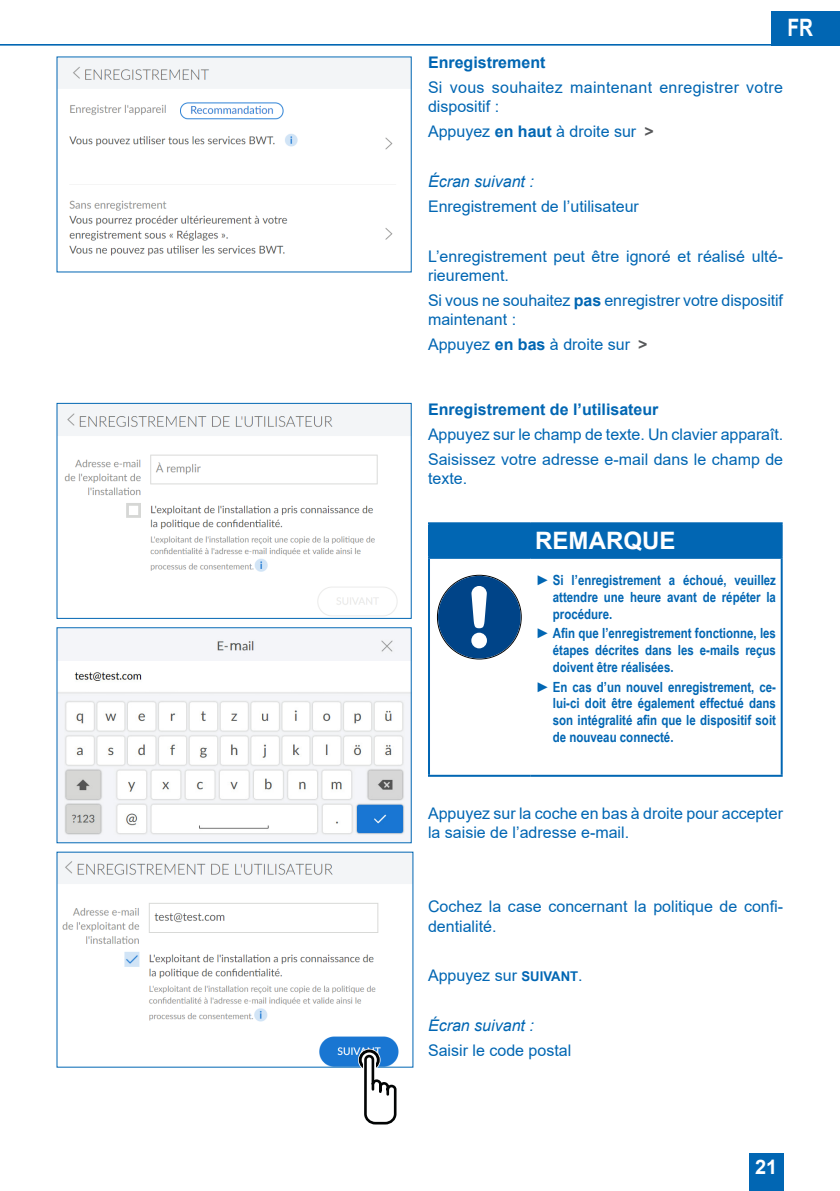
<style>
.page{position:relative;width:840px;height:1191px;background:#fff}
.page>*{position:absolute;margin:0;border:0;box-sizing:border-box;transform-origin:0 0}
._50_SAFETY_HEAD_WEIS{font:700 24px "Arial";color:#fff}
._50_SAFETY_HEAD_WEIS-2{font:700 24px "Arial";color:#fff;scale:.8 1}
.t1{font:700 20px "Arial";color:#fff}
.FLIESSTEXT_HKS44{font:16px/19.2px "Arial";color:#0166b3}
.FLIESSTEXT_HKS44-2{font:16px/19.2px "Arial";letter-spacing:.02em;color:#0166b3}
.FLIESSTEXT_HKS44_BOL{font:700 16px "Arial";color:#0166b3}
.FLIESSTEXT_HKS44_kur{font:italic 16px "Arial";color:#0166b3}
.t2{font:700 14px/16.8px "Arial Narrow";color:#0166b3;text-align:justify}
.s1{font-weight:700}
.s2{font-weight:700;color:#57585a}
.s3{font-family:"Arial";font-weight:400}
.s4{font-family:"Arial Narrow";font-weight:700;font-size:13.4px}
</style>
<div class="page">
<hr style="left:0;top:44px;width:839px;height:2px;background:#0166b3">
<div style="left:748px;top:1153px;width:34px;height:38px;background:#0166b3"></div>
<div style="left:771px;top:11px;width:68px;height:34px;background:#0166b3"></div>
<img style="left:59px;top:59px;width:350px;height:197px">
<img style="left:59px;top:405px;width:350px;height:211px">
<div style="left:57px;top:403px;width:354px;height:215px;border:1px solid #0166b3"></div>
<img style="left:59px;top:629px;width:350px;height:212px">
<img style="left:59px;top:854px;width:352px;height:211px">
<svg style="left:358px;top:1048px;width:22px;height:23px"></svg>
<div style="left:358px;top:1049px;width:21px;height:21px;border:3px solid #020404;border-radius:50%"></div>
<svg style="left:362px;top:1053px;width:35px;height:72px"></svg>
<div style="left:429px;top:523px;width:352px;height:35px;background:#0166b3"></div>
<hr style="left:428px;top:522px;width:102px;height:2px;background:#0166b3">
<hr style="left:428px;top:524px;width:2px;height:33px;background:#0166b3">
<hr style="left:530px;top:522px;width:252px;height:2px;background:#0166b3">
<hr style="left:780px;top:524px;width:2px;height:33px;background:#0166b3">
<hr style="left:428px;top:557px;width:102px;height:2px;background:#0166b3">
<hr style="left:428px;top:559px;width:2px;height:216px;background:#0166b3">
<hr style="left:530px;top:557px;width:252px;height:2px;background:#0166b3">
<hr style="left:780px;top:559px;width:2px;height:216px;background:#0166b3">
<hr style="left:428px;top:775px;width:102px;height:2px;background:#0166b3">
<hr style="left:530px;top:775px;width:252px;height:2px;background:#0166b3">
<svg style="left:437px;top:575px;width:84px;height:84px"></svg>
<div style="left:438px;top:576px;width:82px;height:82px;background:#048;border-radius:50%"></div>
<svg style="left:471px;top:586px;width:15px;height:62px"></svg>
<h1 class="_50_SAFETY_HEAD_WEIS-2" style="left:787px;top:11px;width:33px">FR</h1>
<p class="FLIESSTEXT_HKS44_BOL" style="left:428px;top:51px;width:119px">Enregistrement</p>
<p class="FLIESSTEXT_HKS44-2" style="left:428px;top:78px;width:356px">Si vous souhaitez maintenant enregistrer votre dispositif :</p>
<p class="FLIESSTEXT_HKS44" style="left:428px;top:122px;width:227px">Appuyez <span class="s1">en haut</span> à droite sur <span class="s2">&gt;</span></p>
<p class="FLIESSTEXT_HKS44_kur" style="left:428px;top:171px;width:107px">Écran suivant :</p>
<p class="FLIESSTEXT_HKS44" style="left:428px;top:197px;width:212px">Enregistrement de l’utilisateur</p>
<p class="FLIESSTEXT_HKS44" style="left:428px;top:246px;width:356px">L’enregistrement peut être ignoré et réalisé ulté&shy;rieurement.</p>
<p class="FLIESSTEXT_HKS44" style="left:428px;top:290px;width:356px">Si vous ne souhaitez <span class="s1">pas</span> enregistrer votre dispositif maintenant :</p>
<p class="FLIESSTEXT_HKS44" style="left:428px;top:334px;width:221px">Appuyez <span class="s1">en bas</span> à droite sur <span class="s2">&gt;</span></p>
<p class="FLIESSTEXT_HKS44_BOL" style="left:428px;top:398px;width:232px">Enregistrement de l’utilisateur</p>
<p class="FLIESSTEXT_HKS44" style="left:428px;top:424px;width:356px">Appuyez sur le champ de texte. Un clavier apparaît.</p>
<p class="FLIESSTEXT_HKS44" style="left:428px;top:449px;width:356px">Saisissez votre adresse e-mail dans le champ de texte.</p>
<p class="_50_SAFETY_HEAD_WEIS" style="left:535px;top:523px;width:141px">REMARQUE</p>
<p class="t2" style="left:552px;top:571px;width:224px;text-indent:-17px"><span class="s3">►</span> Si l’enregistrement a échoué, veuillez attendre une heure avant de répéter la procédure.</p>
<p class="t2" style="left:552px;top:624px;width:224px;text-indent:-17px"><span class="s3">►</span> Afin que l’enregistrement fonctionne, les étapes décrites dans les e-mails reçus doivent être réalisées.</p>
<p class="t2" style="left:552px;top:677px;width:224px;text-indent:-17px"><span class="s3">►</span> En cas d’un nouvel enregistrement, ce&shy;lui-ci doit être également effectué dans son intégralité afin que le dispositif soit de nouveau connecté.</p>
<p class="FLIESSTEXT_HKS44" style="left:428px;top:803px;width:356px">Appuyez sur la coche en bas à droite pour accepter la saisie de l’adresse e-mail.</p>
<p class="FLIESSTEXT_HKS44" style="left:428px;top:897px;width:356px">Cochez la case concernant la politique de confi&shy;dentialité.</p>
<p class="FLIESSTEXT_HKS44" style="left:428px;top:966px;width:156px">Appuyez sur <span class="s4">SUIVANT</span>.</p>
<p class="FLIESSTEXT_HKS44_kur" style="left:428px;top:1015px;width:107px">Écran suivant :</p>
<p class="FLIESSTEXT_HKS44" style="left:428px;top:1040px;width:145px">Saisir le code postal</p>
<p class="t1" style="left:754px;top:1152px;width:24px">21</p>
</div>
